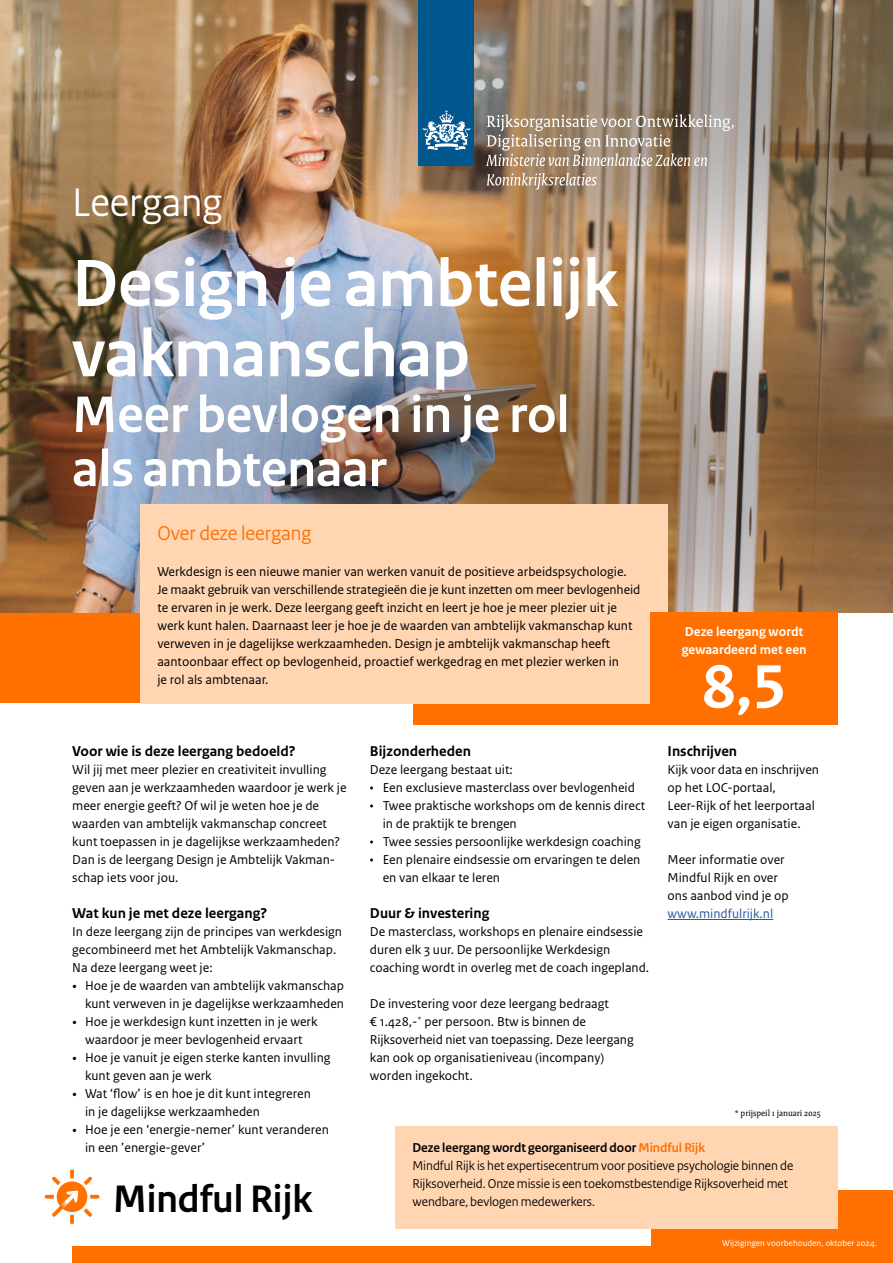
<style>
.page{position:relative;width:893px;height:1263px;background:#fff}
.page>*{position:absolute;margin:0;border:0;box-sizing:border-box;transform-origin:0 0}
._01_RO_Titel{font:700 70.2px/70.2px "Rijksoverheid Sans Heading";color:#fff}
._10_RO_Broodtekst_Sans{font:700 64.5px "Rijksoverheid Sans Text";color:#fff}
._01_RO_Titel-2{font:700 54px/54px "Rijksoverheid Sans Heading";color:#fff}
._04_RO_Paragraafkop_Sans{font:42px "Rijksoverheid Sans Heading";color:#fff}
.t1{font:700 40.35px "Rijksoverheid Sans Heading";color:#000}
._04_RO_Paragraafkop_Sans-2{font:21px "Rijksoverheid Sans Heading";color:#ff7000}
._05_RO_Alineakop_Sans{font:700 15px "Rijksoverheid Sans Text";color:#000}
._10_RO_Broodtekst_Sans-2{font:13.5px/18px "Rijksoverheid Sans Text";color:#000}
._10_RO_Broodtekst_Serif{font:13.5px/18px "Rijksoverheid Sans Heading";color:#000}
._10_RO_Broodtekst_Sans-3{font:700 13.5px/18px "Rijksoverheid Sans Text";color:#fff}
.t2{font:9px "Rijksoverheid Sans Text";color:#fff}
._10_RO_Broodtekst_Serif-2{font:9px "Rijksoverheid Serif";color:#000}
.s1{font-family:"Rijksoverheid Serif"}
.s2{color:#245a9c}
.s3{font-weight:700}
.s4{font-weight:700;color:#ff7000}
</style>
<div class="page">
<div style="left:0;top:612px;width:838px;height:112px;background:#ff7000"></div>
<img style="left:0;top:0;width:291px;height:612px">
<img style="left:291px;top:0;width:602px;height:261px">
<img style="left:111px;top:261px;width:782px;height:352px">
<div style="left:72px;top:1190px;width:821px;height:73px;background:#ff7000"></div>
<div style="left:0;top:704px;width:412px;height:54px;background:#fff"></div>
<div style="left:0;top:1183px;width:651px;height:63px;background:#fff"></div>
<div style="left:419px;top:0;width:55px;height:166px;background:#00578e"></div>
<svg style="left:423px;top:110px;width:47px;height:40px"></svg>
<svg style="left:486px;top:114px;width:248px;height:52px;background:#a69686"></svg>
<svg style="left:487px;top:173px;width:110px;height:17px;background:#aa947d"></svg>
<svg style="left:45px;top:1169px;width:54px;height:55px"></svg>
<div style="left:140px;top:505px;width:528px;height:199px;background:#ffd5b2"></div>
<div style="left:651px;top:612px;width:187px;height:112px;background:#ff7000"></div>
<div style="left:395px;top:1126px;width:443px;height:103px;background:#ffd5b2"></div>
<hr style="left:668px;top:919px;width:105px;height:1px;background:#245a9c">
<p class="_04_RO_Paragraafkop_Sans" style="left:72px;top:178px;width:151px">Leergang</p>
<p class="_01_RO_Titel" style="left:72px;top:250px;width:547px">Design je ambtelijk vakmanschap</p>
<p class="_01_RO_Titel-2" style="left:72px;top:389px;width:499px">Meer bevlogen in je rol als ambtenaar</p>
<p class="_04_RO_Paragraafkop_Sans-2" style="left:157px;top:521px;width:156px">Over deze leergang</p>
<p class="_10_RO_Broodtekst_Sans-2" style="left:157px;top:563px;width:484px">Werkdesign is een nieuwe manier van werken vanuit de positieve arbeidspsychologie.<br>Je maakt gebruik van verschillende strategieën die je kunt inzetten om meer bevlogenheid te ervaren in je werk. Deze leergang geeft inzicht en leert je hoe je meer plezier uit je werk kunt halen. Daarnaast leer je hoe je de waarden van ambtelijk vakmanschap kunt verweven in je dagelijkse werkzaamheden. Design je ambtelijk vakmanschap heeft aantoonbaar effect op bevlogenheid, proactief werkgedrag en met plezier werken in<br>je rol als ambtenaar.</p>
<p class="_10_RO_Broodtekst_Sans-3" style="left:682px;top:623px;width:126px">Deze leergang wordt gewaardeerd met een</p>
<p class="_10_RO_Broodtekst_Sans" style="left:702px;top:650px;width:86px">8,5</p>
<p class="_05_RO_Alineakop_Sans" style="left:72px;top:743px;width:225px">Voor wie is deze leergang bedoeld?</p>
<p class="_10_RO_Broodtekst_Sans-2" style="left:72px;top:761px;width:276px">Wil jij met meer plezier en creativiteit invulling geven aan je werkzaamheden waardoor je werk je meer energie geeft? Of wil je weten hoe je de waarden van ambtelijk vakmanschap concreet kunt toepassen in je dagelijkse werkzaamheden?<br>Dan is de leergang Design je Ambtelijk Vakman&shy;schap iets voor jou.</p>
<p class="_05_RO_Alineakop_Sans" style="left:72px;top:905px;width:196px">Wat kun je met deze leergang?</p>
<p class="_10_RO_Broodtekst_Sans-2" style="left:72px;top:923px;width:271px">In deze leergang zijn de principes van werkdesign gecombineerd met het Ambtelijk Vakmanschap.<br>Na deze leergang weet je:</p>
<p class="_10_RO_Broodtekst_Sans-2" style="left:72px;top:977px;width:273px;text-align:right"><span class="s1">•</span> Hoe je de waarden van ambtelijk vakmanschap kunt verweven in je dagelijkse werkzaamheden</p>
<p class="_10_RO_Broodtekst_Sans-2" style="left:72px;top:1013px;width:247px;text-align:center"><span class="s1">•</span> Hoe je werkdesign kunt inzetten in je werk waardoor je meer bevlogenheid ervaart</p>
<p class="_10_RO_Broodtekst_Sans-2" style="left:85px;top:1049px;width:247px;text-indent:-13px"><span class="s1">•</span> Hoe je vanuit je eigen sterke kanten invulling kunt geven aan je werk</p>
<p class="_10_RO_Broodtekst_Sans-2" style="left:85px;top:1085px;width:227px;text-indent:-13px"><span class="s1">•</span> Wat ‘flow’ is en hoe je dit kunt integreren in je dagelijkse werkzaamheden</p>
<p class="_10_RO_Broodtekst_Sans-2" style="left:85px;top:1121px;width:245px;text-indent:-13px"><span class="s1">•</span> Hoe je een ‘energie-nemer’ kunt veranderen in een ’energie-gever’</p>
<p class="t1" style="left:113px;top:1176px;width:201px">Mindful Rijk</p>
<p class="_05_RO_Alineakop_Sans" style="left:370px;top:743px;width:103px">Bijzonderheden</p>
<p class="_10_RO_Broodtekst_Sans-2" style="left:370px;top:761px;width:144px">Deze leergang bestaat uit:</p>
<p class="_10_RO_Broodtekst_Sans-2" style="left:370px;top:779px;width:267px">• Een exclusieve masterclass over bevlogenheid</p>
<p class="_10_RO_Broodtekst_Sans-2" style="left:383px;top:797px;width:264px;text-indent:-13px">• Twee praktische workshops om de kennis direct in de praktijk te brengen</p>
<p class="_10_RO_Broodtekst_Sans-2" style="left:370px;top:833px;width:272px">• Twee sessies persoonlijke werkdesign coaching</p>
<p class="_10_RO_Broodtekst_Sans-2" style="left:383px;top:851px;width:259px;text-indent:-13px">• Een plenaire eindsessie om ervaringen te delen en van elkaar te leren</p>
<p class="_05_RO_Alineakop_Sans" style="left:370px;top:905px;width:121px">Duur &amp; investering</p>
<p class="_10_RO_Broodtekst_Sans-2" style="left:370px;top:923px;width:281px">De masterclass, workshops en plenaire eindsessie duren elk 3 uur. De persoonlijke Werkdesign coaching wordt in overleg met de coach ingepland.</p>
<p class="_10_RO_Broodtekst_Sans-2" style="left:370px;top:995px;width:265px">De investering voor deze leergang bedraagt<br>€ 1.428,- <sup>*</sup> per persoon. Btw is binnen de Rijksoverheid niet van toepassing. Deze leergang kan ook op organisatieniveau (incompany) worden ingekocht.</p>
<p class="_05_RO_Alineakop_Sans" style="left:668px;top:743px;width:71px">Inschrijven</p>
<p class="_10_RO_Broodtekst_Sans-2" style="left:668px;top:761px;width:153px">Kijk voor data en inschrijven op het LOC-portaal,<br>Leer-Rijk of het leerportaal van je eigen organisatie.</p>
<p class="_10_RO_Broodtekst_Sans-2" style="left:668px;top:851px;width:123px">Meer informatie over<br>Mindful Rijk en over ons aanbod vind je op <span class="s2">www.mindfulrijk.nl</span></p>
<p class="_10_RO_Broodtekst_Serif-2" style="left:734px;top:1108px;width:88px">* prijspeil 1 januari 2025</p>
<p class="_10_RO_Broodtekst_Serif" style="left:412px;top:1139px;width:382px"><span class="s3">Deze leergang wordt georganiseerd door</span> <span class="s4">Mindful Rijk<br></span>Mindful Rijk is het expertisecentrum voor positieve psychologie binnen de Rijksoverheid. Onze missie is een toekomstbestendige Rijksoverheid met wendbare, bevlogen medewerkers.</p>
<p class="t2" style="left:722px;top:1238px;width:156px">Wijzigingen voorbehouden, oktober 2024.</p>
</div>
